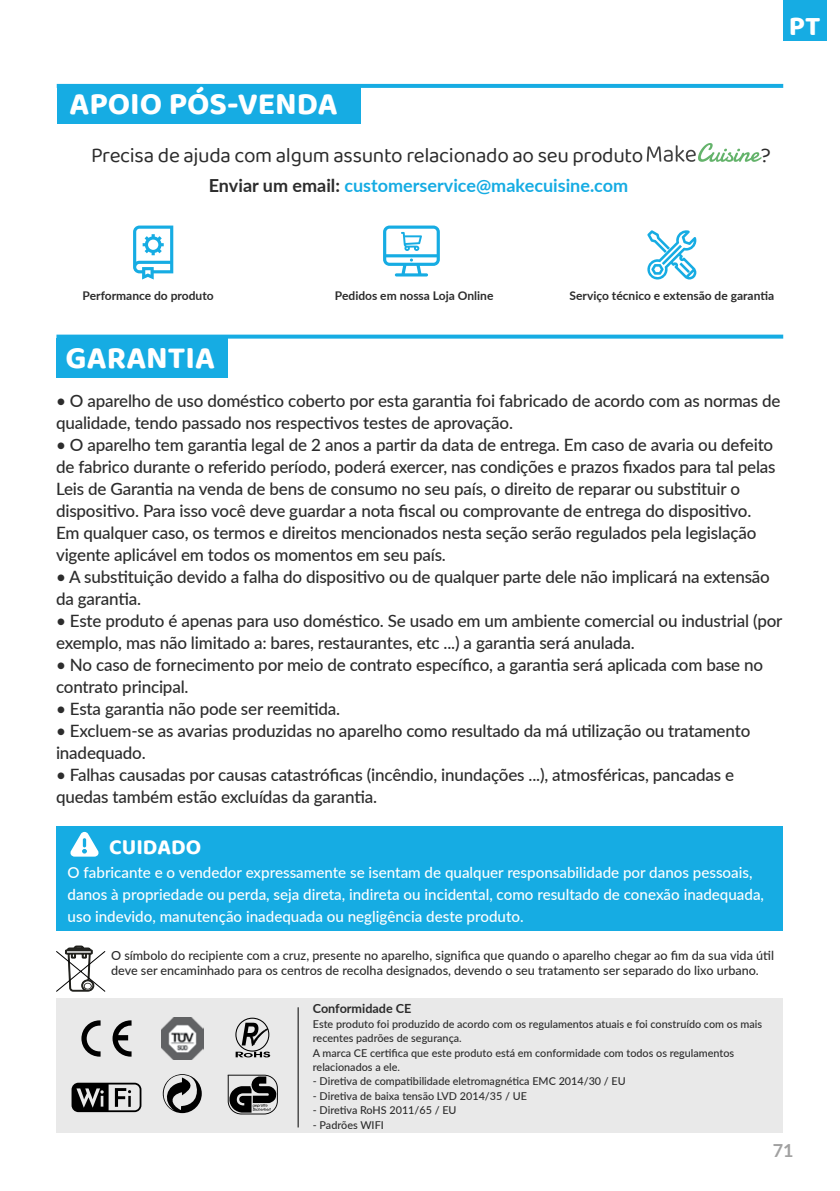
<style>
.page{position:relative;width:840px;height:1191px;background:#fff}
.page>*{position:absolute;margin:0;border:0;box-sizing:border-box;transform-origin:0 0}
.t1{font:700 32px "Baloo 2";color:#fff}
.t2{font:700 28px "Baloo 2";color:#fff}
.t3{font:700 22px "Baloo 2";color:#fff}
.t4{font:20.8px "Baloo 2";letter-spacing:-.015em;color:#2c2c2c}
.t5{font:700 18px "Lato";color:#16ace3}
.t6{font:700 18px "Lato";color:#a1a1a1}
.t7{font:500 17px/22px "Lato";letter-spacing:-.01em;color:#2c2c2c}
.t8{font:500 15.2px/22px "Lato";color:#fff}
.t9{font:500 12.6px/14.4px "Lato";color:#2c2c2c}
.t10{font:700 12.6px "Lato";color:#2c2c2c}
.t11{font:700 12px "Lato";color:#2c2c2c}
.t12{font:500 10.8px/14.4px "Lato";color:#2c2c2c}
.s1{color:#2c2c2c}
</style>
<div class="page">
<div style="left:782px;top:0;width:43px;height:41px;background:#16ace3"></div>
<div style="left:56px;top:338px;width:171px;height:39px;background:#16ace3"></div>
<div style="left:57px;top:826px;width:725px;height:105px;background:#16ace3"></div>
<div style="left:57px;top:998px;width:725px;height:134px;background:#e9e9e9"></div>
<svg style="left:56px;top:334px;width:726px;height:4px;background:#39b8e7"></svg>
<svg style="left:70px;top:832px;width:29px;height:24px"></svg>
<svg style="left:646px;top:143px;width:115px;height:19px"></svg>
<svg style="left:133px;top:225px;width:40px;height:54px"></svg>
<svg style="left:647px;top:230px;width:49px;height:49px"></svg>
<svg style="left:383px;top:225px;width:56px;height:51px"></svg>
<svg style="left:81px;top:1020px;width:19px;height:36px"></svg>
<svg style="left:112px;top:1020px;width:19px;height:36px"></svg>
<svg style="left:162px;top:1074px;width:40px;height:39px"></svg>
<svg style="left:235px;top:1017px;width:35px;height:40px"></svg>
<svg style="left:227px;top:1074px;width:51px;height:40px"></svg>
<hr style="left:297px;top:1007px;width:1px;height:120px;background:#000">
<svg style="left:56px;top:945px;width:50px;height:64px"></svg>
<div style="left:57px;top:84px;width:303px;height:40px;background:#16ace3"></div>
<hr style="left:57px;top:84px;width:725px;height:4px;background:#16ace3">
<img style="left:161px;top:1017px;width:42px;height:42px">
<svg style="left:71px;top:1082px;width:70px;height:30px"></svg>
<h2 class="t2" style="left:788px;top:9px;width:33px">PT</h2>
<h1 class="t1" style="left:69px;top:85px;width:269px">APOIO PÓS-VENDA</h1>
<p class="t4" style="left:91px;top:141px;width:553px">Precisa de ajuda com algum assunto relacionado ao seu produto</p>
<p class="t4" style="left:760px;top:141px;width:11px">?</p>
<p class="t5" style="left:209px;top:172px;width:420px"><span class="s1">Enviar um email:</span> customerservice@makecuisine.com</p>
<p class="t11" style="left:83px;top:287px;width:132px">Performance do produto</p>
<p class="t11" style="left:335px;top:287px;width:160px">Pedidos em nossa Loja Online</p>
<p class="t11" style="left:569px;top:287px;width:206px">Serviço técnico e extensão de garantia</p>
<h1 class="t1" style="left:65px;top:338px;width:151px">GARANTIA</h1>
<p class="t7" style="left:56px;top:389px;width:725px">• O aparelho de uso doméstico coberto por esta garantia foi fabricado de acordo com as normas de qualidade, tendo passado nos respectivos testes de aprovação.</p>
<p class="t7" style="left:56px;top:433px;width:720px">• O aparelho tem garantia legal de 2 anos a partir da data de entrega. Em caso de avaria ou defeito de fabrico durante o referido período, poderá exercer, nas condições e prazos fixados para tal pelas Leis de Garantia na venda de bens de consumo no seu país, o direito de reparar ou substituir o dispositivo. Para isso você deve guardar a nota fiscal ou comprovante de entrega do dispositivo.<br>Em qualquer caso, os termos e direitos mencionados nesta seção serão regulados pela legislação vigente aplicável em todos os momentos em seu país.</p>
<p class="t7" style="left:56px;top:565px;width:715px">• A substituição devido a falha do dispositivo ou de qualquer parte dele não implicará na extensão da garantia.</p>
<p class="t7" style="left:56px;top:609px;width:727px">• Este produto é apenas para uso doméstico. Se usado em um ambiente comercial ou industrial (por exemplo, mas não limitado a: bares, restaurantes, etc ...) a garantia será anulada.</p>
<p class="t7" style="left:56px;top:653px;width:708px">• No caso de fornecimento por meio de contrato específico, a garantia será aplicada com base no contrato principal.</p>
<p class="t7" style="left:56px;top:697px;width:285px">• Esta garantia não pode ser reemitida.</p>
<p class="t7" style="left:56px;top:719px;width:695px">• Excluem-se as avarias produzidas no aparelho como resultado da má utilização ou tratamento inadequado.</p>
<p class="t7" style="left:56px;top:763px;width:679px">• Falhas causadas por causas catastróficas (incêndio, inundações ...), atmosféricas, pancadas e quedas também estão excluídas da garantia.</p>
<p class="t3" style="left:109px;top:833px;width:93px">CUIDADO</p>
<p class="t8" style="left:68px;top:860px;width:697px">O fabricante e o vendedor expressamente se isentam de qualquer responsabilidade por danos pessoais, danos à propriedade ou perda, seja direta, indireta ou incidental, como resultado de conexão inadequada, uso indevido, manutenção inadequada ou negligência deste produto.</p>
<p class="t9" style="left:111px;top:948px;width:664px">O símbolo do recipiente com a cruz, presente no aparelho, significa que quando o aparelho chegar ao fim da sua vida útil deve ser encaminhado para os centros de recolha designados, devendo o seu tratamento ser separado do lixo urbano.</p>
<p class="t10" style="left:313px;top:999px;width:100px">Conformidade CE</p>
<p class="t12" style="left:313px;top:1016px;width:450px">Este produto foi produzido de acordo com os regulamentos atuais e foi construído com os mais recentes padrões de segurança.<br>A marca CE certifica que este produto está em conformidade com todos os regulamentos relacionados a ele.</p>
<p class="t12" style="left:313px;top:1073px;width:314px">- Diretiva de compatibilidade eletromagnética EMC 2014/30 / EU</p>
<p class="t12" style="left:313px;top:1088px;width:215px">- Diretiva de baixa tensão LVD 2014/35 / UE</p>
<p class="t12" style="left:313px;top:1102px;width:145px">- Diretiva RoHS 2011/65 / EU</p>
<p class="t12" style="left:313px;top:1117px;width:72px">- Padrões WIFI</p>
<p class="t6" style="left:772px;top:1137px;width:22px">71</p>
</div>
